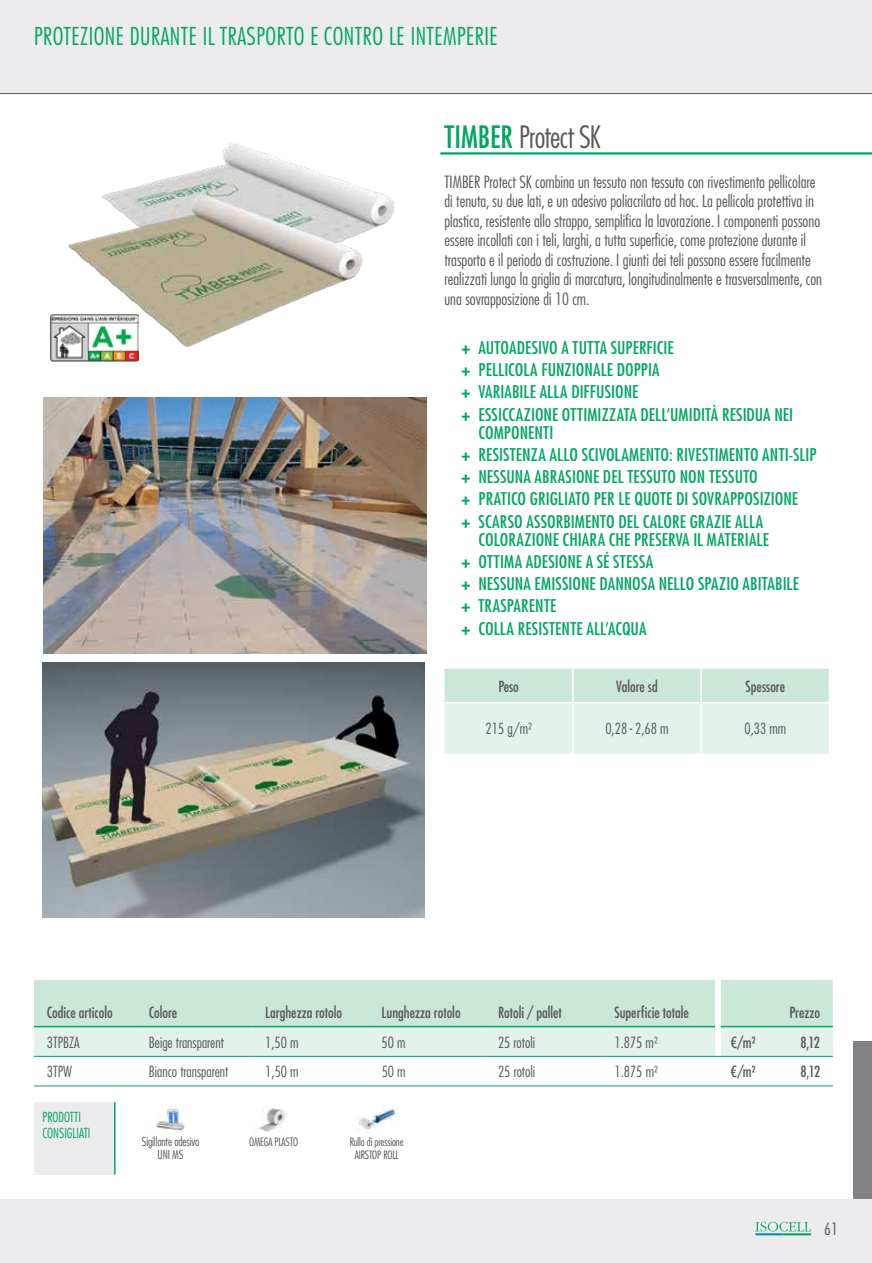
<style>
.page{position:relative;width:872px;height:1263px;background:#fff}
.page>*{position:absolute;margin:0;border:0;box-sizing:border-box;transform-origin:0 0}
.t1{font:300 condensed 30px "Futura LT Pro";letter-spacing:-.02em;color:#57585a}
.t2{font:300 condensed 24px "Futura LT Pro";letter-spacing:.02em;color:#00a660}
.t3{font:500 condensed 17.1px/22.2px "Futura LT Pro";letter-spacing:.005em;color:#00a660;scale:1.05 1}
.t4{font:300 condensed 16.5px/19.5px "Futura LT Pro";color:#57585a}
.t5{font:500 condensed 15px "Futura LT Pro";color:#57585a}
.t6{font:300 condensed 15px "Futura LT Pro";color:#57585a}
.t7{font:300 condensed 13.5px/16.2px "Futura LT Pro";color:#00a660}
.t8{font:300 condensed 12px/13.5px "Futura LT Pro";letter-spacing:-.01em;color:#57585a;text-align:center}
.t9{font:300 condensed 11.25px/13.5px "Futura LT Pro";letter-spacing:-.01em;color:#57585a;text-align:center}
.s1{font-weight:500;color:#00a660}
.s2{font-weight:700}
</style>
<div class="page">
<div style="left:0;top:0;width:872px;height:94px;background:#ececee"></div>
<div style="left:0;top:1199px;width:872px;height:64px;background:#ececee"></div>
<hr style="left:0;top:93px;width:872px;height:1px;background:#57585a">
<svg style="left:755px;top:1222px;width:56px;height:13px"></svg>
<img style="left:51px;top:143px;width:343px;height:219px">
<hr style="left:440px;top:152px;width:432px;height:3px;background:#00a660">
<svg style="left:444px;top:669px;width:384px;height:85px;background:#d9ede3"></svg>
<hr style="left:700px;top:669px;width:2px;height:33px;background:#fff">
<hr style="left:444px;top:702px;width:129px;height:1px;background:#fff">
<hr style="left:573px;top:702px;width:128px;height:1px;background:#fff">
<hr style="left:701px;top:702px;width:129px;height:1px;background:#fff">
<hr style="left:700px;top:703px;width:2px;height:51px;background:#fff">
<hr style="left:572px;top:669px;width:1px;height:33px;background:#fff">
<hr style="left:572px;top:703px;width:1px;height:51px;background:#fff">
<svg style="left:34px;top:980px;width:799px;height:106px"></svg>
<hr style="left:34px;top:1026px;width:102px;height:1px;background:#00a660">
<hr style="left:136px;top:1026px;width:116px;height:1px;background:#00a660">
<hr style="left:252px;top:1026px;width:117px;height:1px;background:#00a660">
<hr style="left:369px;top:1026px;width:116px;height:1px;background:#00a660">
<hr style="left:485px;top:1026px;width:116px;height:1px;background:#00a660">
<hr style="left:601px;top:1026px;width:114px;height:1px;background:#00a660">
<hr style="left:721px;top:1026px;width:112px;height:1px;background:#00a660">
<div style="left:715px;top:980px;width:6px;height:46px;background:#fff"></div>
<div style="left:715px;top:1026px;width:6px;height:30px;background:#fff"></div>
<div style="left:715px;top:1056px;width:6px;height:30px;background:#fff"></div>
<hr style="left:34px;top:1056px;width:102px;height:1px;background:#00a660">
<hr style="left:136px;top:1056px;width:116px;height:1px;background:#00a660">
<hr style="left:252px;top:1056px;width:117px;height:1px;background:#00a660">
<hr style="left:369px;top:1056px;width:116px;height:1px;background:#00a660">
<hr style="left:485px;top:1056px;width:116px;height:1px;background:#00a660">
<hr style="left:601px;top:1056px;width:117px;height:1px;background:#00a660">
<hr style="left:718px;top:1056px;width:115px;height:1px;background:#00a660">
<hr style="left:34px;top:1086px;width:102px;height:1px;background:#00a660">
<hr style="left:136px;top:1086px;width:116px;height:1px;background:#00a660">
<hr style="left:252px;top:1086px;width:117px;height:1px;background:#00a660">
<hr style="left:369px;top:1086px;width:116px;height:1px;background:#00a660">
<hr style="left:485px;top:1086px;width:116px;height:1px;background:#00a660">
<hr style="left:601px;top:1086px;width:117px;height:1px;background:#00a660">
<hr style="left:718px;top:1086px;width:115px;height:1px;background:#00a660">
<div style="left:34px;top:1102px;width:81px;height:72px;background:#ececee"></div>
<hr style="left:114px;top:1102px;width:2px;height:72px;background:#00a660">
<img style="left:156px;top:1106px;width:29px;height:25px">
<img style="left:257px;top:1106px;width:30px;height:26px">
<img style="left:355px;top:1106px;width:43px;height:26px">
<img style="left:50px;top:313px;width:88px;height:48px">
<img style="left:44px;top:398px;width:382px;height:255px">
<img style="left:42px;top:662px;width:383px;height:255px">
<div style="left:854px;top:1041px;width:18px;height:158px;background:#808285"></div>
<h2 class="t2" style="left:34px;top:21px;width:465px">PROTEZIONE DURANTE IL TRASPORTO E CONTRO LE INTEMPERIE</h2>
<h1 class="t1" style="left:444px;top:118px;width:158px"><span class="s1">TIMBER</span> Protect SK</h1>
<p class="t4" style="left:444px;top:172px;width:379px">TIMBER Protect SK combina un tessuto non tessuto con rivestimento pellicolare di tenuta, su due lati, e un adesivo poliacrilato ad hoc. La pellicola protettiva in plastica, resistente allo strappo, semplifica la lavorazione. I componenti possono essere incollati con i teli, larghi, a tutta superficie, come protezione durante il trasporto e il periodo di costruzione. I giunti dei teli possono essere facilmente realizzati lungo la griglia di marcatura, longitudinalmente e trasversalmente, con una sovrapposizione di 10 cm.</p>
<p class="t3" style="left:461px;top:336px;width:317px"><span class="s2">+</span> AUTOADESIVO A TUTTA SUPERFICIE<br><span class="s2">+</span> PELLICOLA FUNZIONALE DOPPIA<br><span class="s2">+</span> VARIABILE ALLA DIFFUSIONE<br><span class="s2">+</span> ESSICCAZIONE OTTIMIZZATA DELL’UMIDITÀ RESIDUA NEI</p>
<p class="t3" style="left:461px;top:421px;width:339px;text-indent:17px">COMPONENTI<br><span class="s2">+</span> RESISTENZA ALLO SCIVOLAMENTO: RIVESTIMENTO ANTI-SLIP <span class="s2">+</span> NESSUNA ABRASIONE DEL TESSUTO NON TESSUTO<br><span class="s2">+</span> PRATICO GRIGLIATO PER LE QUOTE DI SOVRAPPOSIZIONE<br><span class="s2">+</span> SCARSO ASSORBIMENTO DEL CALORE GRAZIE ALLA</p>
<p class="t3" style="left:461px;top:528px;width:323px;text-indent:17px">COLORAZIONE CHIARA CHE PRESERVA IL MATERIALE<br><span class="s2">+</span> OTTIMA ADESIONE A SÉ STESSA<br><span class="s2">+</span> NESSUNA EMISSIONE DANNOSA NELLO SPAZIO ABITABILE <span class="s2">+</span> TRASPARENTE<br><span class="s2">+</span> COLLA RESISTENTE ALL’ACQUA</p>
<p class="t5" style="left:498px;top:676px;width:22px">Peso</p>
<p class="t5" style="left:616px;top:676px;width:43px">Valore sd</p>
<p class="t5" style="left:745px;top:676px;width:41px">Spessore</p>
<p class="t6" style="left:485px;top:719px;width:48px">215 g/m²</p>
<p class="t6" style="left:605px;top:719px;width:65px">0,28 - 2,68 m</p>
<p class="t6" style="left:744px;top:719px;width:43px">0,33 mm</p>
<p class="t5" style="left:47px;top:1002px;width:67px">Codice articolo</p>
<p class="t5" style="left:149px;top:1002px;width:30px">Colore</p>
<p class="t5" style="left:265px;top:1002px;width:78px">Larghezza rotolo</p>
<p class="t5" style="left:381px;top:1002px;width:80px">Lunghezza rotolo</p>
<p class="t5" style="left:498px;top:1002px;width:65px">Rotoli / pallet</p>
<p class="t5" style="left:614px;top:1002px;width:76px">Superficie totale</p>
<p class="t5" style="left:789px;top:1002px;width:32px">Prezzo</p>
<p class="t6" style="left:47px;top:1033px;width:34px">3TPBZA</p>
<p class="t6" style="left:149px;top:1033px;width:76px">Beige transparent</p>
<p class="t6" style="left:265px;top:1033px;width:35px">1,50 m</p>
<p class="t6" style="left:382px;top:1033px;width:25px">50 m</p>
<p class="t6" style="left:498px;top:1033px;width:39px">25 rotoli</p>
<p class="t6" style="left:614px;top:1033px;width:45px">1.875 m²</p>
<p class="t5" style="left:731px;top:1032px;width:26px">€/m²</p>
<p class="t5" style="left:800px;top:1032px;width:21px">8,12</p>
<p class="t6" style="left:47px;top:1062px;width:27px">3TPW</p>
<p class="t6" style="left:149px;top:1062px;width:81px">Bianco transparent</p>
<p class="t6" style="left:265px;top:1062px;width:35px">1,50 m</p>
<p class="t6" style="left:382px;top:1062px;width:25px">50 m</p>
<p class="t6" style="left:498px;top:1062px;width:39px">25 rotoli</p>
<p class="t6" style="left:614px;top:1062px;width:45px">1.875 m²</p>
<p class="t5" style="left:731px;top:1061px;width:26px">€/m²</p>
<p class="t5" style="left:800px;top:1061px;width:21px">8,12</p>
<p class="t7" style="left:43px;top:1109px;width:49px">PRODOTTI<br>CONSIGLIATI</p>
<p class="t8" style="left:142px;top:1134px;width:59px">Sigillante adesivo<br>UNI MS</p>
<p class="t9" style="left:249px;top:1135px;width:50px">OMEGA PLASTO</p>
<p class="t9" style="left:350px;top:1135px;width:55px">Rullo di pressione<br>AIRSTOP ROLL</p>
<p class="t4" style="left:824px;top:1219px;width:15px">61</p>
</div>
